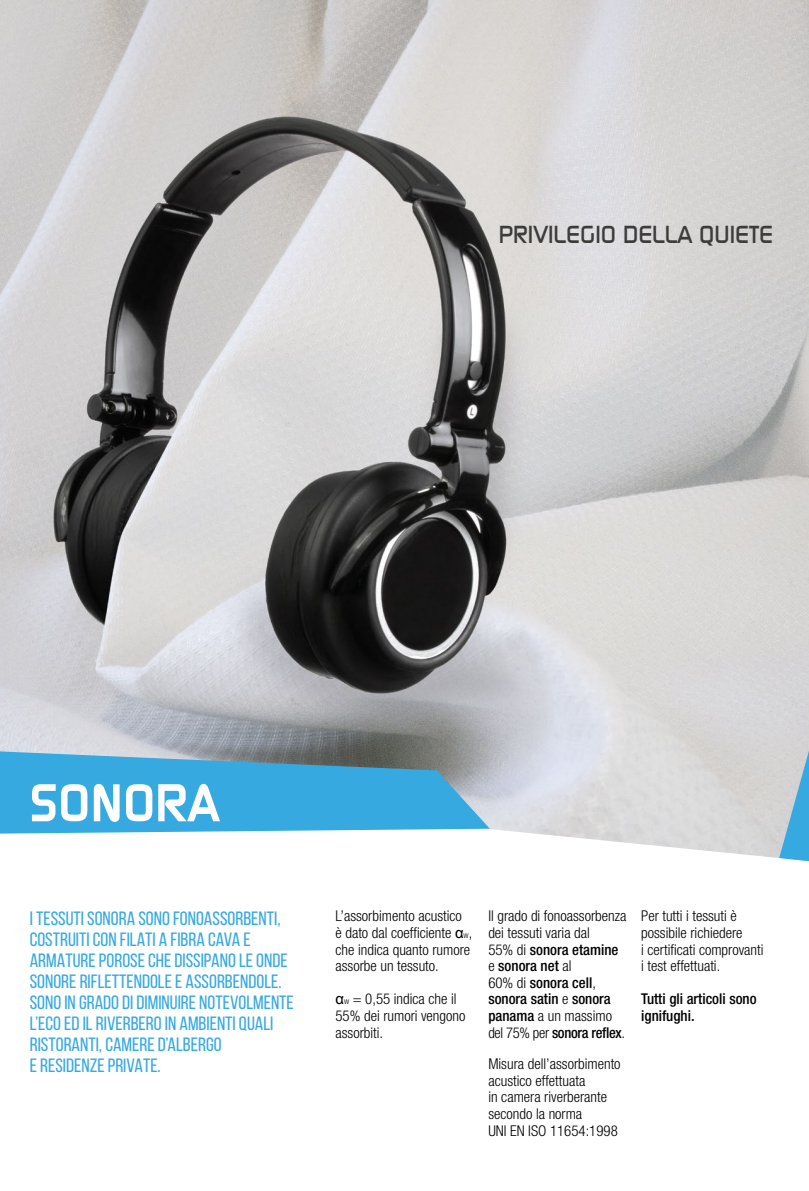
<style>
.page{position:relative;width:809px;height:1191px;background:#fff}
.page>*{position:absolute;margin:0;border:0;box-sizing:border-box;transform-origin:0 0}
.t1{font:700 52.5px "Modaerne";color:#fff}
.t2{font:24.5px "Modaerne";color:#3c3c3b}
.t3{font:19.25px/21px "Bebas Neue";color:#36a9e1;scale:1.05 1}
.t4{font:300 condensed 14.88px/16.6px "Helvetica Neue LT Std";color:#000}
.t5{font:500 condensed 14.88px/16.6px "Helvetica Neue LT Std";color:#000}
.s1{font-family:"Arial";font-weight:400;font-stretch:normal}
.s2{font-size:8.75px}
.s3{font-weight:500}
</style>
<div class="page">
<img style="left:0;top:0;width:809px;height:858px">
<svg style="left:0;top:751px;width:490px;height:82px;background:#48a6d4"></svg>
<svg style="left:779px;top:751px;width:30px;height:110px;background:#85beda"></svg>
<h2 class="t2" style="left:499px;top:221px;width:276px">PRIVILEGIO DELLA QUIETE</h2>
<h1 class="t1" style="left:30px;top:774px;width:191px">SONORA</h1>
<p class="t3" style="left:30px;top:907px;width:253px">I TESSUTI SONORA SONO FONOASSORBENTI, COSTRUITI CON FILATI A FIBRA CAVA E ARMATURE POROSE CHE DISSIPANO LE ONDE SONORE RIFLETTENDOLE E ASSORBENDOLE.<br>SONO IN GRADO DI DIMINUIRE NOTEVOLMENTE L’ECO ED IL RIVERBERO IN AMBIENTI QUALI RISTORANTI, CAMERE D’ALBERGO<br>E RESIDENZE PRIVATE.</p>
<p class="t4" style="left:335px;top:907px;width:138px">L’assorbimento acustico<br>è dato dal coefficiente <span class="s1">α</span><span class="s2">w</span>, che indica quanto rumore assorbe un tessuto.</p>
<p class="t4" style="left:335px;top:990px;width:131px"><span class="s1">α</span><span class="s2">w</span> = 0,55 indica che il<br>55% dei rumori vengono assorbiti.</p>
<p class="t4" style="left:488px;top:907px;width:139px">Il grado di fonoassorbenza dei tessuti varia dal<br>55% di <span class="s3">sonora etamine </span>e <span class="s3">sonora net</span> al<br>60% di <span class="s3">sonora cell</span>, <span class="s3">sonora satin</span> e <span class="s3">sonora panama</span> a un massimo del 75% per <span class="s3">sonora reflex</span>.</p>
<p class="t4" style="left:488px;top:1055px;width:134px">Misura dell’assorbimento acustico effettuata<br>in camera riverberante secondo la norma<br>UNI EN ISO 11654:1998</p>
<p class="t4" style="left:641px;top:907px;width:124px">Per tutti i tessuti è possibile richiedere<br>i certificati comprovanti i test effettuati.</p>
<p class="t5" style="left:641px;top:990px;width:117px">Tutti gli articoli sono ignifughi.</p>
</div>
